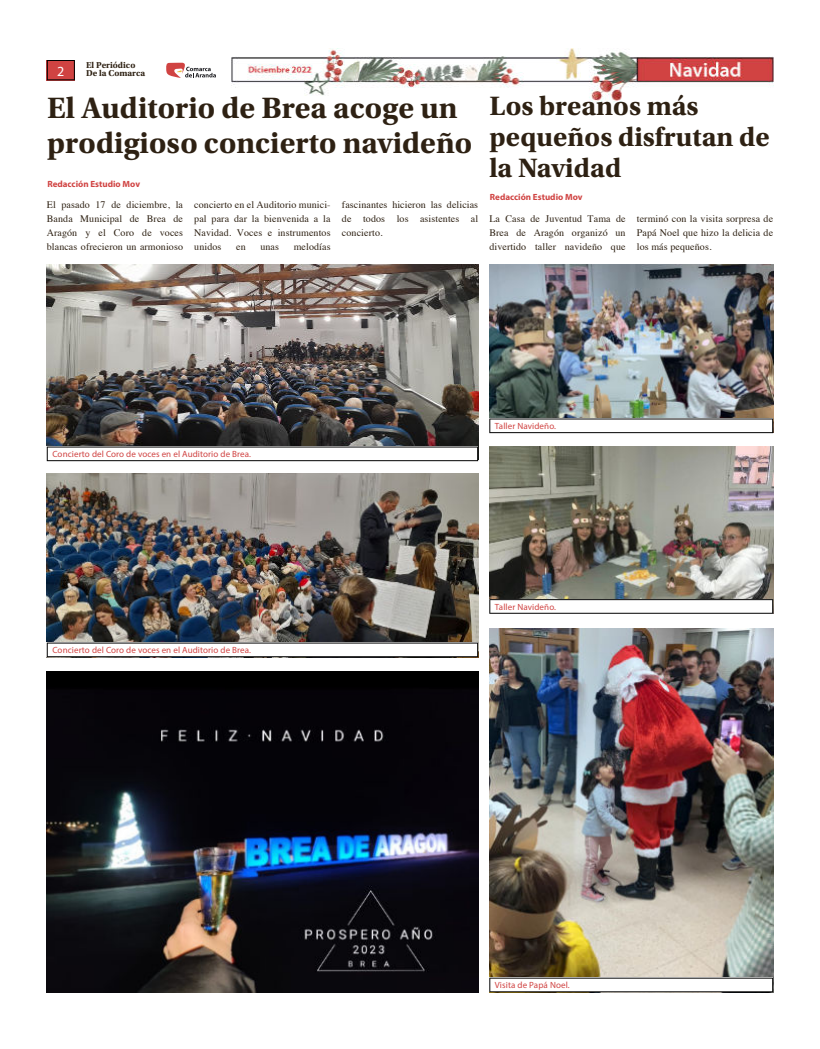
<style>
.page{position:relative;width:820px;height:1049px;background:#fff}
.page>*{position:absolute;margin:0;border:0;box-sizing:border-box;transform-origin:0 0}
.t1{font:700 31px/34.9px "Utopia Std";color:#2e2113}
.t2{font:700 28px/30.9px "Utopia Std";color:#2e2113}
.t3{font:14px "Myriad Pro";color:#fff}
.t4{font:10px/14px "Times";letter-spacing:.01em;color:#2e2113;text-align:justify}
.t5{font:9px "Myriad Pro";letter-spacing:.01em;color:#d04342}
.t6{font:700 9px "Myriad Pro";color:#d04342}
.t7{font:700 9px/8px "Utopia Std";color:#2e2113}
</style>
<div class="page">
<svg style="left:166px;top:63px;width:50px;height:15px"></svg>
<svg style="left:47px;top:60px;width:28px;height:20px"></svg>
<img style="left:232px;top:49px;width:540px;height:55px">
<img style="left:47px;top:671px;width:431px;height:321px">
<img style="left:47px;top:265px;width:431px;height:181px">
<img style="left:489px;top:265px;width:283px;height:153px">
<img style="left:489px;top:446px;width:283px;height:153px">
<img style="left:489px;top:629px;width:283px;height:348px">
<img style="left:47px;top:473px;width:431px;height:169px">
<svg style="left:489px;top:977px;width:283px;height:15px"></svg>
<svg style="left:489px;top:599px;width:283px;height:15px"></svg>
<svg style="left:489px;top:418px;width:283px;height:15px"></svg>
<svg style="left:47px;top:446px;width:431px;height:15px"></svg>
<svg style="left:47px;top:642px;width:431px;height:15px"></svg>
<h3 class="t3" style="left:57px;top:65px;width:9px">2</h3>
<p class="t7" style="left:86px;top:62px;width:60px">El Periódico<br>De la Comarca</p>
<h1 class="t1" style="left:47px;top:94px;width:426px">El Auditorio de Brea acoge un prodigioso concierto navideño</h1>
<p class="t6" style="left:47px;top:180px;width:94px">Redacción Estudio Mov</p>
<p class="t4" style="left:47px;top:199px;width:138px">El pasado 17 de diciembre, la Banda Municipal de Brea de Aragón y el Coro de voces blancas ofrecieron un armonioso</p>
<p class="t4" style="left:194px;top:199px;width:138px">concierto en el Auditorio munici&shy;pal para dar la bienvenida a la Navidad. Voces e instrumentos unidos</p>
<p class="t4" style="left:236px;top:241px;width:11px">en</p>
<p class="t4" style="left:260px;top:241px;width:20px">unas</p>
<p class="t4" style="left:293px;top:241px;width:38px">melodías</p>
<p class="t4" style="left:342px;top:199px;width:138px">fascinantes hicieron las delicias de todos los asistentes al concierto.</p>
<h2 class="t2" style="left:489px;top:93px;width:281px">Los breanos más pequeños disfrutan de la Navidad</h2>
<p class="t6" style="left:489px;top:193px;width:94px">Redacción Estudio Mov</p>
<p class="t4" style="left:489px;top:213px;width:138px">La Casa de Juventud Tama de Brea de Aragón organizó un divertido taller navideño que</p>
<p class="t4" style="left:636px;top:213px;width:138px">terminó con la visita sorpresa de Papá Noel que hizo la delicia de los más pequeños.</p>
<p class="t5" style="left:52px;top:450px;width:200px">Concierto del Coro de voces en el Auditorio de Brea.</p>
<p class="t5" style="left:52px;top:646px;width:200px">Concierto del Coro de voces en el Auditorio de Brea.</p>
<p class="t5" style="left:495px;top:422px;width:62px">Taller Navideño.</p>
<p class="t5" style="left:495px;top:603px;width:62px">Taller Navideño.</p>
<p class="t5" style="left:495px;top:981px;width:76px">Visita de Papá Noel.</p>
</div>
